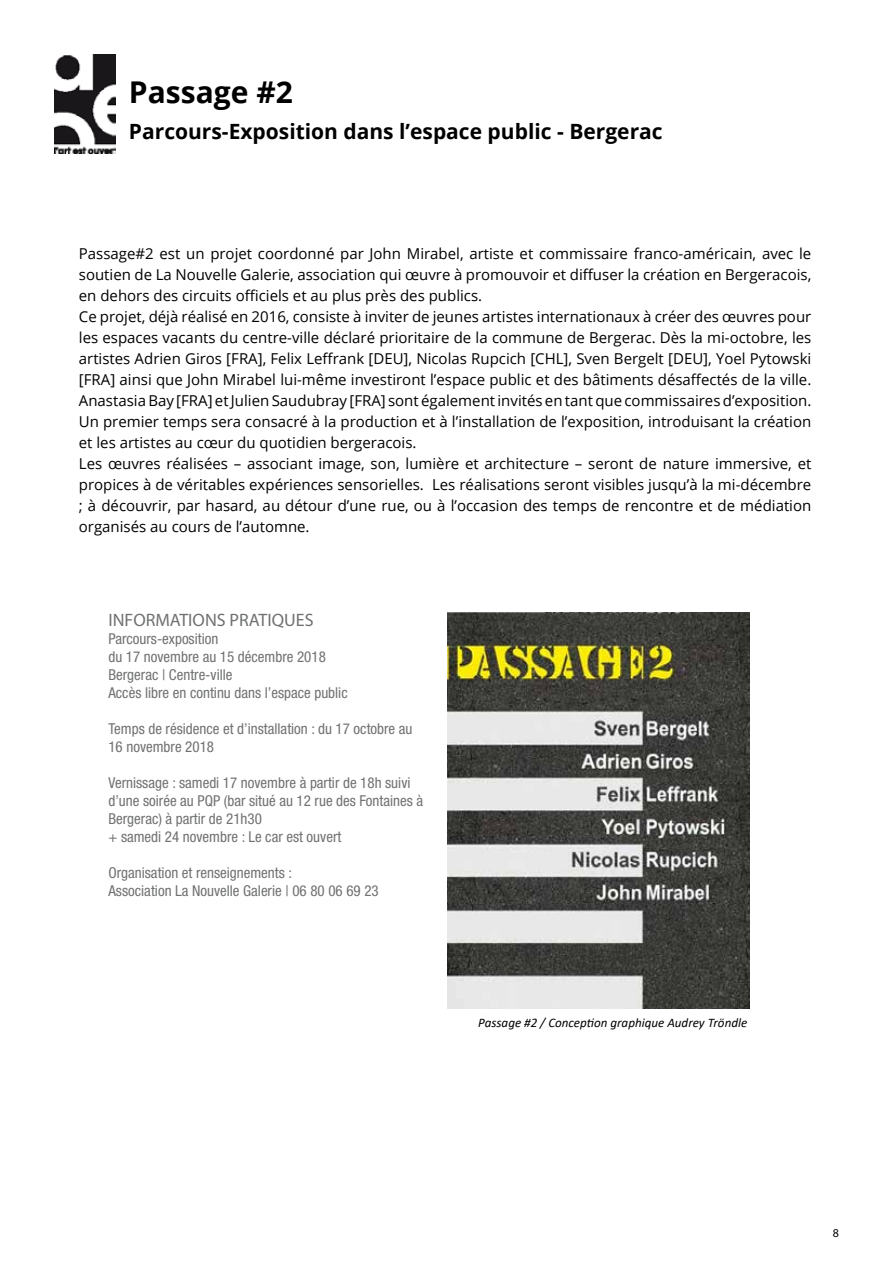
<style>
.page{position:relative;width:893px;height:1263px;background:#fff}
.page>*{position:absolute;margin:0;border:0;box-sizing:border-box;transform-origin:0 0}
.t1{font:700 30px "Open Sans";color:#000}
.t2{font:700 21px "Open Sans";color:#000}
.t3{font:18px "Myriad Pro";color:#707172}
.t4{font:15px/21px "Open Sans";color:#000}
.t5{font:condensed 15px/18px "Helvetica Neue LT Std";color:#707172}
.t6{font:italic 13.05px "Calibri";color:#000}
.t7{font:12px "Myriad Pro";color:#000}
</style>
<div class="page">
<img style="left:54px;top:54px;width:61px;height:99px">
<img style="left:447px;top:612px;width:302px;height:396px">
<h1 class="t1" style="left:129px;top:71px;width:165px">Passage #2</h1>
<h2 class="t2" style="left:129px;top:117px;width:535px">Parcours-Exposition dans l’espace public - Bergerac</h2>
<p class="t4" style="left:79px;top:243px;width:734px">Passage#2 est un projet coordonné par John Mirabel, artiste et commissaire franco-américain, avec le soutien de La Nouvelle Galerie, association qui œuvre à promouvoir et diffuser la création en Bergeracois, en dehors des circuits officiels et au plus près des publics.<br>Ce projet, déjà réalisé en 2016, consiste à inviter de jeunes artistes internationaux à créer des œuvres pour les espaces vacants du centre-ville déclaré prioritaire de la commune de Bergerac. Dès la mi-octobre, les artistes Adrien Giros [FRA], Felix Leffrank [DEU], Nicolas Rupcich [CHL], Sven Bergelt [DEU], Yoel Pytowski [FRA] ainsi que John Mirabel lui-même investiront l’espace public et des bâtiments désaffectés de la ville.<br>Anastasia Bay [FRA] et Julien Saudubray [FRA] sont également invités en tant que commissaires d’exposition.<br>Un premier temps sera consacré à la production et à l’installation de l’exposition, introduisant la création et les artistes au cœur du quotidien bergeracois.<br>Les œuvres réalisées – associant image, son, lumière et architecture – seront de nature immersive, et propices à de véritables expériences sensorielles. Les réalisations seront visibles jusqu’à la mi-décembre ; à découvrir, par hasard, au détour d’une rue, ou à l’occasion des temps de rencontre et de médiation organisés au cours de l’automne.</p>
<p class="t3" style="left:108px;top:609px;width:207px">INFORMATIONS PRATIQUES</p>
<p class="t5" style="left:108px;top:629px;width:241px">Parcours-exposition<br>du 17 novembre au 15 décembre 2018<br>Bergerac | Centre-ville<br>Accès libre en continu dans l’espace public</p>
<p class="t5" style="left:108px;top:719px;width:306px">Temps de résidence et d’installation : du 17 octobre au<br>16 novembre 2018</p>
<p class="t5" style="left:108px;top:773px;width:316px">Vernissage : samedi 17 novembre à partir de 18h suivi d’une soirée au PQP (bar situé au 12 rue des Fontaines à Bergerac) à partir de 21h30<br>+ samedi 24 novembre : Le car est ouvert</p>
<p class="t5" style="left:108px;top:863px;width:272px">Organisation et renseignements :<br>Association La Nouvelle Galerie | 06 80 06 69 23</p>
<p class="t6" style="left:478px;top:1013px;width:271px">Passage #2 / Conception graphique Audrey Tröndle</p>
<p class="t7" style="left:833px;top:1226px;width:8px">8</p>
</div>
